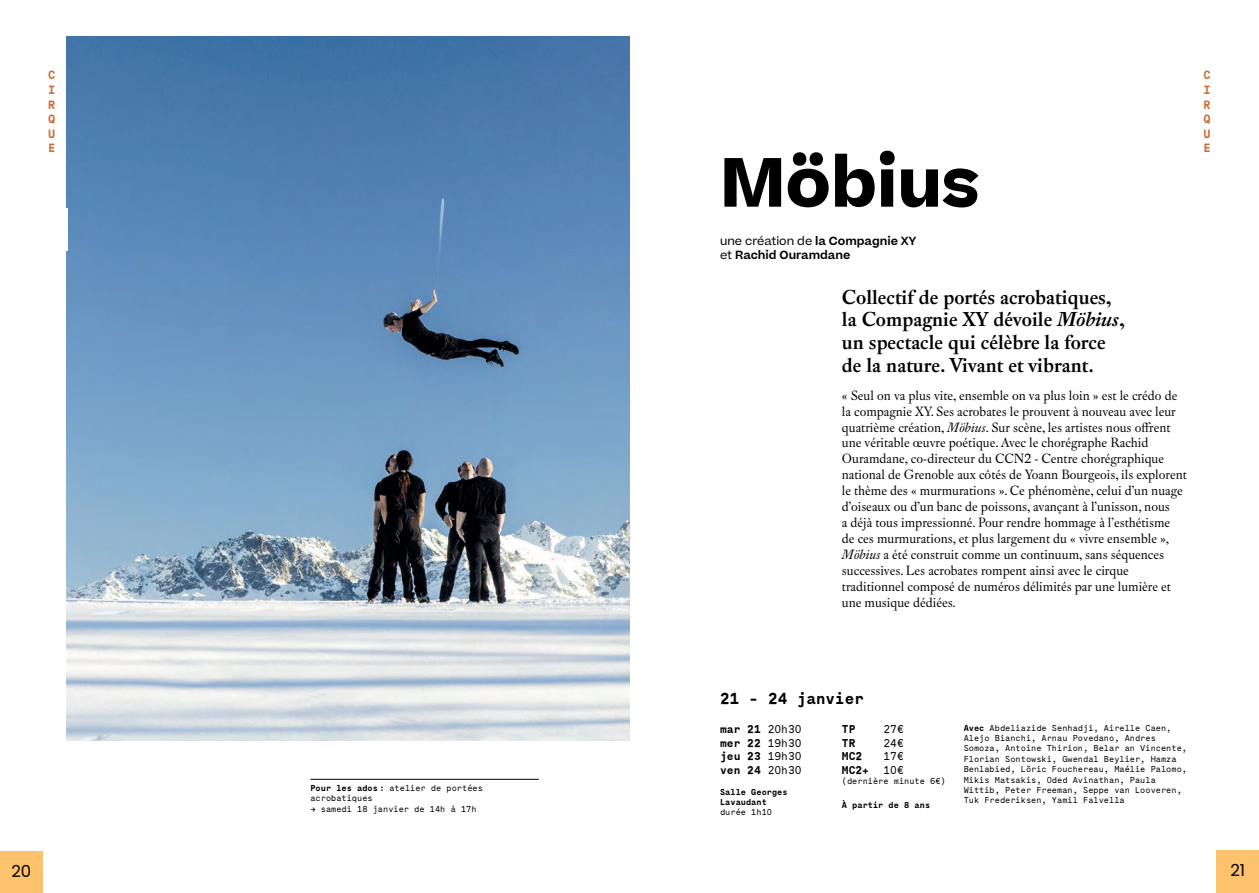
<style>
.page{position:relative;width:1259px;height:893px;background:#fff}
.page>*{position:absolute;margin:0;border:0;box-sizing:border-box;transform-origin:0 0}
.t1{font:700 66.6px "Beatrice";color:#000001}
.t2{font:700 19.95px/22.6px "Fleischman BT Pro";color:#000001}
.t3{font:16.5px "Poppins";color:#000}
.t4{font:700 16.05px "La Technique";color:#000001}
.t5{font:13.35px/16px "Fleischman BT Pro";color:#000001}
.t6{font:700 12px/14.7px "La Technique";color:#cb6e32;text-align:justify}
.t7{font:700 11.25px/13.6px "La Technique";color:#000001;text-align:justify}
.t8{font:600 11.25px/14px "Beatrice";color:#000001}
.t9{font:11.25px "La Technique";color:#000001}
.t10{font:8.7px/10.4px "La Technique";color:#000001}
.t11{font:700 8.7px/10.4px "La Technique";color:#000001}
.s1{font-weight:400}
.s2{font-style:italic}
.s3{font-weight:700}
</style>
<div class="page">
<div style="left:0;top:851px;width:43px;height:42px;background:#fdc36c"></div>
<div style="left:1216px;top:850px;width:43px;height:43px;background:#fdc36c"></div>
<svg style="left:66px;top:36px;width:564px;height:744px;background:#82a2c1"></svg>
<div style="left:43px;top:208px;width:25px;height:43px;background:#fff"></div>
<p class="t6" style="left:48px;top:68px;width:9px">C I R Q U E</p>
<p class="t6" style="left:1203px;top:68px;width:9px">C I R Q U E</p>
<h1 class="t1" style="left:720px;top:137px;width:261px">Möbius</h1>
<p class="t8" style="left:720px;top:234px;width:198px"><span class="s1">une création de</span> la Compagnie XY <span class="s1">et</span> Rachid Ouramdane</p>
<h2 class="t2" style="left:842px;top:286px;width:285px">Collectif de portés acrobatiques, la Compagnie XY dévoile <span class="s2">Möbius</span>, un spectacle qui célèbre la force de la nature. Vivant et vibrant.</h2>
<p class="t5" style="left:842px;top:387px;width:346px">« Seul on va plus vite, ensemble on va plus loin » est le crédo de la compagnie XY. Ses acrobates le prouvent à nouveau avec leur quatrième création, <span class="s2">Möbius</span>. Sur scène, les artistes nous offrent une véritable œuvre poétique. Avec le chorégraphe Rachid Ouramdane, co-directeur du CCN2 - Centre chorégraphique national de Grenoble aux côtés de Yoann Bourgeois, ils explorent le thème des « murmurations ». Ce phénomène, celui d’un nuage d’oiseaux ou d’un banc de poissons, avançant à l’unisson, nous<br>a déjà tous impressionné. Pour rendre hommage à l’esthétisme<br>de ces murmurations, et plus largement du « vivre ensemble », <span class="s2">Möbius</span> a été construit comme un continuum, sans séquences successives. Les acrobates rompent ainsi avec le cirque traditionnel composé de numéros délimités par une lumière et une musique dédiées.</p>
<p class="t10" style="left:310px;top:783px;width:174px"><span class="s3">Pour les ados :</span> atelier de portées acrobatiques</p>
<p class="t10" style="left:310px;top:803px;width:168px">→ samedi 18 janvier de 14h à 17h</p>
<p class="t4" style="left:720px;top:688px;width:145px">21 - 24 janvier</p>
<p class="t7" style="left:720px;top:722px;width:83px">mar 21 <span class="s1">20h30 </span>mer 22 <span class="s1">19h30 </span>jeu 23 <span class="s1">19h30 </span>ven 24 <span class="s1">20h30</span></p>
<p class="t11" style="left:720px;top:786px;width:69px">Salle Georges<br>Lavaudant</p>
<p class="t10" style="left:720px;top:807px;width:53px">durée 1h10</p>
<p class="t7" style="left:842px;top:722px;width:15px">TP</p>
<p class="t9" style="left:883px;top:722px;width:22px">27€</p>
<p class="t7" style="left:842px;top:736px;width:15px">TR</p>
<p class="t9" style="left:883px;top:736px;width:22px">24€</p>
<p class="t7" style="left:842px;top:750px;width:22px">MC2</p>
<p class="t9" style="left:883px;top:749px;width:22px">17€</p>
<p class="t7" style="left:842px;top:763px;width:29px">MC2+</p>
<p class="t9" style="left:883px;top:763px;width:22px">10€</p>
<p class="t10" style="left:842px;top:776px;width:105px">(dernière minute 6€)</p>
<p class="t11" style="left:842px;top:800px;width:90px">À partir de 1 ans</p>
<p class="t10" style="left:963px;top:722px;width:225px"><span class="s3">Avec</span> Abdeliazide Senhadji, Airelle Caen, Alejo Bianchi, Arnau Povedano, Andres Somoza, Antoine Thirion, Belar an Vincente, Florian Sontowski, Gwendal Beylier, Hamza Benlabied, Löric Fouchereau, Maélie Palomo, Mikis Matsakis, Oded Avinathan, Paula Wittib, Peter Freeman, Seppe van Looveren, Tuk Frederiksen, Yamil Falvella</p>
<p class="t3" style="left:11px;top:861px;width:21px">20</p>
<p class="t3" style="left:1230px;top:861px;width:16px">21</p>
</div>
